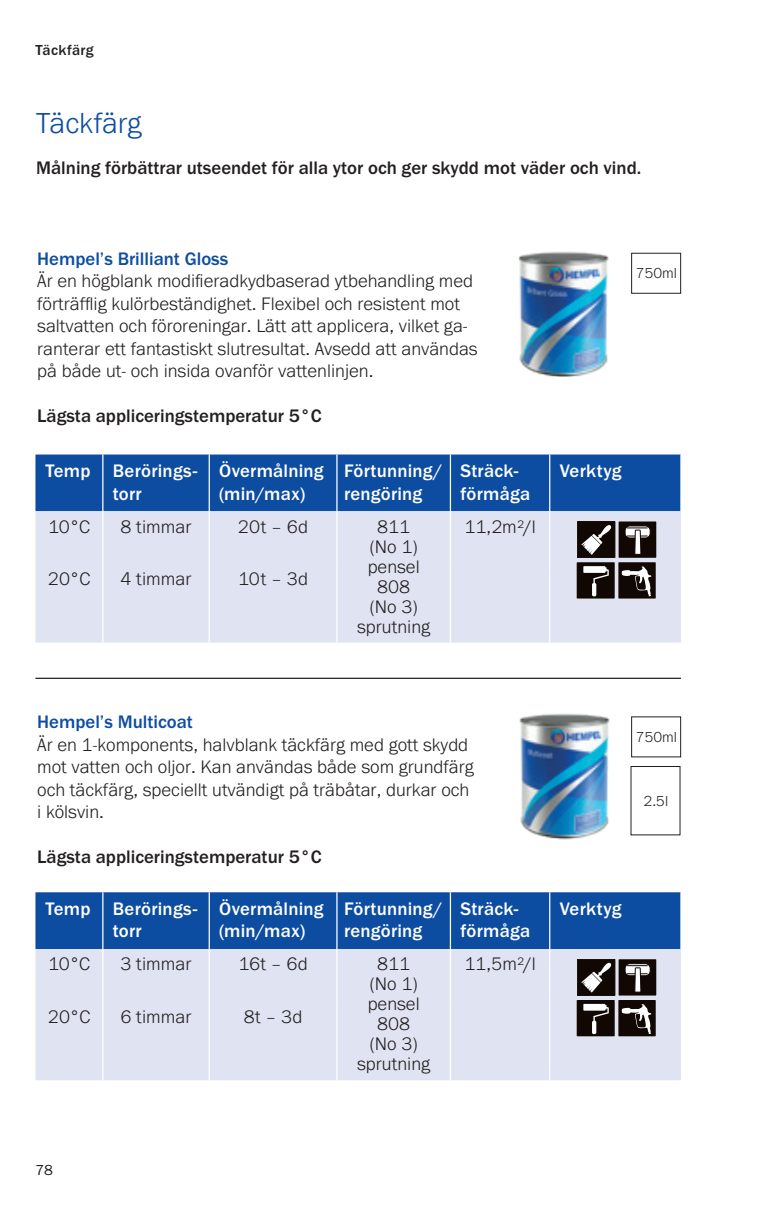
<style>
.page{position:relative;width:759px;height:1205px;background:#fff}
.page>*{position:absolute;margin:0;border:0;box-sizing:border-box;transform-origin:0 0}
.Overskrift_-_SE{font:300 30px "Franklin Gothic URW";letter-spacing:-.005em;color:#0d4da1}
.Produktbeskrivelse_s{font:300 18.75px/22.5px "Franklin Gothic URW";color:#231f20}
.Table__7_5pt_Heading{font:500 18.75px/22.5px "Franklin Gothic URW";letter-spacing:.015em;color:#fff}
.Table__7_5pt_Text{font:300 18.75px "Franklin Gothic URW";letter-spacing:.005em;color:#231f20}
.Manchet_-_SE{font:500 18.75px "Franklin Gothic URW";color:#231f20}
.Produktbeskrivelse_s-2{font:500 18.75px "Franklin Gothic URW";color:#231f20}
.Billedtekst_-_SE{font:300 18.75px "Franklin Gothic URW";color:#231f20}
.Produktoverskrift{font:500 18.75px "Franklin Gothic URW";color:#0d4da1}
.Mellemrubrik_-_SE{font:300 15px "Franklin Gothic URW";color:#231f20}
.t1{font:500 15px "Franklin Gothic URW";letter-spacing:.025em;color:#231f20}
.t2{font:15px "Franklin Gothic URW Boo";color:#231f20}
</style>
<div class="page">
<div style="left:631px;top:253px;width:49px;height:41px;border:1px solid #231f20"></div>
<hr style="left:35px;top:678px;width:645px;height:1px;background:#231f20">
<div style="left:35px;top:454px;width:645px;height:57px;background:#0d4da1"></div>
<div style="left:35px;top:511px;width:645px;height:131px;background:#e0e4f2"></div>
<hr style="left:102px;top:454px;width:1px;height:57px;background:#fff">
<hr style="left:208px;top:454px;width:2px;height:57px;background:#fff">
<hr style="left:336px;top:454px;width:1px;height:57px;background:#fff">
<hr style="left:449px;top:454px;width:2px;height:57px;background:#fff">
<hr style="left:549px;top:454px;width:1px;height:57px;background:#fff">
<hr style="left:102px;top:511px;width:1px;height:51px;background:#fff">
<hr style="left:208px;top:511px;width:2px;height:51px;background:#fff">
<hr style="left:336px;top:511px;width:1px;height:51px;background:#fff">
<hr style="left:449px;top:511px;width:2px;height:51px;background:#fff">
<hr style="left:549px;top:511px;width:1px;height:51px;background:#fff">
<hr style="left:102px;top:562px;width:1px;height:80px;background:#fff">
<hr style="left:208px;top:562px;width:2px;height:80px;background:#fff">
<hr style="left:336px;top:562px;width:1px;height:80px;background:#fff">
<hr style="left:449px;top:562px;width:2px;height:80px;background:#fff">
<hr style="left:549px;top:562px;width:1px;height:80px;background:#fff">
<div style="left:35px;top:892px;width:645px;height:57px;background:#0d4da1"></div>
<div style="left:35px;top:949px;width:645px;height:131px;background:#e0e4f2"></div>
<hr style="left:102px;top:892px;width:1px;height:57px;background:#fff">
<hr style="left:208px;top:892px;width:2px;height:57px;background:#fff">
<hr style="left:336px;top:892px;width:1px;height:57px;background:#fff">
<hr style="left:449px;top:892px;width:2px;height:57px;background:#fff">
<hr style="left:549px;top:892px;width:1px;height:57px;background:#fff">
<hr style="left:102px;top:949px;width:1px;height:51px;background:#fff">
<hr style="left:208px;top:949px;width:2px;height:51px;background:#fff">
<hr style="left:336px;top:949px;width:1px;height:51px;background:#fff">
<hr style="left:449px;top:949px;width:2px;height:51px;background:#fff">
<hr style="left:549px;top:949px;width:1px;height:51px;background:#fff">
<hr style="left:102px;top:1000px;width:1px;height:80px;background:#fff">
<hr style="left:208px;top:1000px;width:2px;height:80px;background:#fff">
<hr style="left:336px;top:1000px;width:1px;height:80px;background:#fff">
<hr style="left:449px;top:1000px;width:2px;height:80px;background:#fff">
<hr style="left:549px;top:1000px;width:1px;height:80px;background:#fff">
<div style="left:618px;top:521px;width:38px;height:37px;background:#110703"></div>
<svg style="left:624px;top:526px;width:26px;height:12px"></svg>
<div style="left:624px;top:526px;width:26px;height:12px;border:1px solid #110703;border-radius:5px"></div>
<svg style="left:626px;top:527px;width:21px;height:1px"></svg>
<svg style="left:626px;top:535px;width:21px;height:1px"></svg>
<div style="left:634px;top:530px;width:6px;height:24px;background:#fff"></div>
<div style="left:634px;top:530px;width:7px;height:25px;border:1px solid #110703"></div>
<div style="left:577px;top:521px;width:37px;height:37px;background:#110703"></div>
<div style="left:577px;top:521px;width:37px;height:37px;border:1px solid #110703"></div>
<svg style="left:581px;top:525px;width:30px;height:30px"></svg>
<div style="left:576px;top:562px;width:38px;height:36px;background:#110703"></div>
<svg style="left:583px;top:566px;width:25px;height:30px"></svg>
<div style="left:618px;top:562px;width:37px;height:36px;background:#110703"></div>
<svg style="left:621px;top:566px;width:30px;height:30px"></svg>
<div style="left:618px;top:959px;width:38px;height:36px;background:#110703"></div>
<svg style="left:624px;top:963px;width:26px;height:13px"></svg>
<div style="left:624px;top:963px;width:26px;height:13px;border:1px solid #110703;border-radius:5px"></div>
<svg style="left:626px;top:965px;width:21px;height:1px"></svg>
<svg style="left:626px;top:973px;width:21px;height:1px"></svg>
<div style="left:634px;top:968px;width:6px;height:24px;background:#fff"></div>
<div style="left:634px;top:967px;width:7px;height:25px;border:1px solid #110703"></div>
<div style="left:577px;top:959px;width:37px;height:36px;background:#110703"></div>
<div style="left:577px;top:959px;width:37px;height:36px;border:1px solid #110703"></div>
<svg style="left:581px;top:962px;width:30px;height:30px"></svg>
<div style="left:576px;top:1000px;width:38px;height:36px;background:#110703"></div>
<svg style="left:583px;top:1004px;width:25px;height:30px"></svg>
<div style="left:618px;top:1000px;width:37px;height:36px;background:#110703"></div>
<svg style="left:621px;top:1004px;width:30px;height:30px"></svg>
<img style="left:518px;top:251px;width:91px;height:125px">
<img style="left:519px;top:713px;width:91px;height:126px">
<p class="t1" style="left:35px;top:40px;width:60px">Täckfärg</p>
<p class="Overskrift_-_SE" style="left:36px;top:105px;width:107px">Täckfärg</p>
<p class="Manchet_-_SE" style="left:36px;top:156px;width:606px">Målning förbättrar utseendet för alla ytor och ger skydd mot väder och vind.</p>
<p class="Produktoverskrift" style="left:37px;top:247px;width:192px">Hempel’s Brilliant Gloss</p>
<p class="Produktbeskrivelse_s" style="left:37px;top:269px;width:442px">Är en högblank modifieradkydbaserad ytbehandling med förträfflig kulörbeständighet. Flexibel och resistent mot saltvatten och föroreningar. Lätt att applicera, vilket ga&shy;ranterar ett fantastiskt slutresultat. Avsedd att användas på både ut- och insida ovanför vattenlinjen.</p>
<p class="Produktbeskrivelse_s-2" style="left:37px;top:404px;width:286px">Lägsta appliceringstemperatur 5°C</p>
<p class="Table__7_5pt_Heading" style="left:45px;top:459px;width:47px">Temp</p>
<p class="Table__7_5pt_Heading" style="left:113px;top:459px;width:86px">Berörings&shy;torr</p>
<p class="Table__7_5pt_Heading" style="left:219px;top:459px;width:106px">Övermålning (min/max)</p>
<p class="Table__7_5pt_Heading" style="left:344px;top:459px;width:100px">Förtunning/ rengöring</p>
<p class="Table__7_5pt_Heading" style="left:460px;top:459px;width:71px">Sträck&shy;förmåga</p>
<p class="Table__7_5pt_Heading" style="left:559px;top:459px;width:63px">Verktyg</p>
<p class="Table__7_5pt_Text" style="left:48px;top:514px;width:44px">10°C</p>
<p class="Table__7_5pt_Text" style="left:120px;top:514px;width:73px">8 timmar</p>
<p class="Table__7_5pt_Text" style="left:238px;top:514px;width:72px">20t – 6d</p>
<p class="Billedtekst_-_SE" style="left:377px;top:514px;width:35px">811</p>
<p class="Billedtekst_-_SE" style="left:369px;top:534px;width:50px">(No 1)</p>
<p class="Billedtekst_-_SE" style="left:367px;top:554px;width:53px">pensel</p>
<p class="Billedtekst_-_SE" style="left:377px;top:574px;width:35px">808</p>
<p class="Billedtekst_-_SE" style="left:369px;top:594px;width:50px">(No 3)</p>
<p class="Billedtekst_-_SE" style="left:357px;top:614px;width:74px">sprutning</p>
<p class="Table__7_5pt_Text" style="left:464px;top:514px;width:73px">11,2m²/l</p>
<p class="Table__7_5pt_Text" style="left:48px;top:567px;width:44px">20°C</p>
<p class="Table__7_5pt_Text" style="left:120px;top:567px;width:73px">4 timmar</p>
<p class="Table__7_5pt_Text" style="left:238px;top:567px;width:71px">10t – 3d</p>
<p class="Mellemrubrik_-_SE" style="left:635px;top:264px;width:43px">750ml</p>
<p class="Produktoverskrift" style="left:37px;top:710px;width:157px">Hempel’s Multicoat</p>
<p class="Produktbeskrivelse_s" style="left:37px;top:733px;width:438px">Är en 1-komponents, halvblank täckfärg med gott skydd mot vatten och oljor. Kan användas både som grundfärg och täckfärg, speciellt utvändigt på träbåtar, durkar och i kölsvin.</p>
<p class="Produktbeskrivelse_s-2" style="left:37px;top:845px;width:286px">Lägsta appliceringstemperatur 5°C</p>
<p class="Table__7_5pt_Heading" style="left:45px;top:897px;width:47px">Temp</p>
<p class="Table__7_5pt_Heading" style="left:113px;top:897px;width:86px">Berörings&shy;torr</p>
<p class="Table__7_5pt_Heading" style="left:219px;top:897px;width:106px">Övermålning (min/max)</p>
<p class="Table__7_5pt_Heading" style="left:344px;top:897px;width:100px">Förtunning/ rengöring</p>
<p class="Table__7_5pt_Heading" style="left:460px;top:897px;width:71px">Sträck&shy;förmåga</p>
<p class="Table__7_5pt_Heading" style="left:559px;top:897px;width:63px">Verktyg</p>
<p class="Table__7_5pt_Text" style="left:48px;top:952px;width:44px">10°C</p>
<p class="Table__7_5pt_Text" style="left:120px;top:952px;width:73px">3 timmar</p>
<p class="Table__7_5pt_Text" style="left:238px;top:952px;width:71px">16t – 6d</p>
<p class="Billedtekst_-_SE" style="left:377px;top:952px;width:35px">811</p>
<p class="Billedtekst_-_SE" style="left:369px;top:972px;width:50px">(No 1)</p>
<p class="Billedtekst_-_SE" style="left:367px;top:992px;width:53px">pensel</p>
<p class="Billedtekst_-_SE" style="left:377px;top:1012px;width:35px">808</p>
<p class="Billedtekst_-_SE" style="left:369px;top:1032px;width:50px">(No 3)</p>
<p class="Billedtekst_-_SE" style="left:357px;top:1052px;width:74px">sprutning</p>
<p class="Table__7_5pt_Text" style="left:464px;top:952px;width:73px">11,5m²/l</p>
<p class="Table__7_5pt_Text" style="left:48px;top:1005px;width:44px">20°C</p>
<p class="Table__7_5pt_Text" style="left:120px;top:1005px;width:73px">6 timmar</p>
<p class="Table__7_5pt_Text" style="left:243px;top:1005px;width:60px">8t – 3d</p>
<p class="Mellemrubrik_-_SE" style="left:635px;top:728px;width:43px">750ml</p>
<p class="Mellemrubrik_-_SE" style="left:643px;top:791px;width:26px">2.5l</p>
<p class="t2" style="left:35px;top:1160px;width:19px">78</p>
</div>
